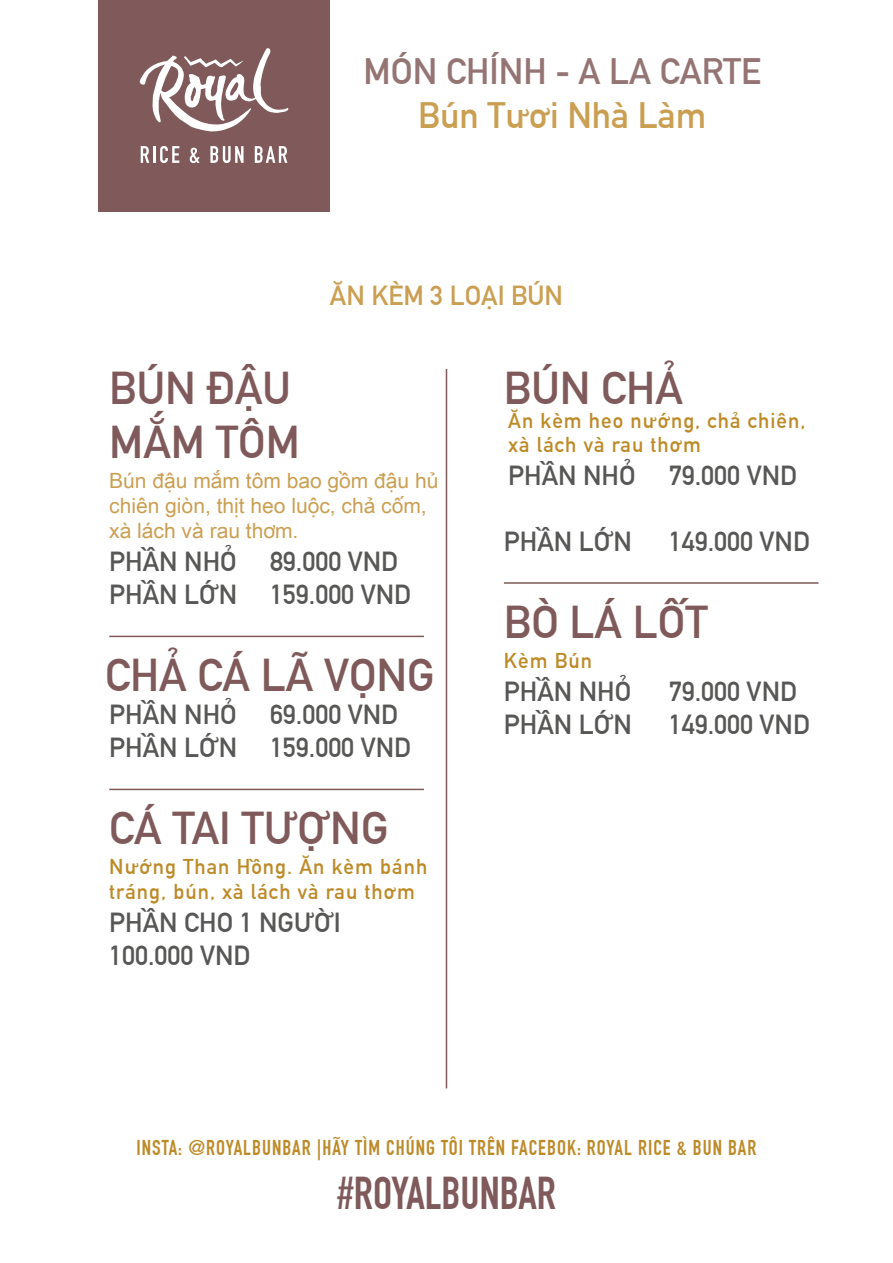
<style>
.page{position:relative;width:893px;height:1263px;background:#fff}
.page>*{position:absolute;margin:0;border:0;box-sizing:border-box;transform-origin:0 0}
.t1{font:700 45px/54px "DIN Alternate";color:#805a5a}
.t2{font:700 45px "DIN Condensed";color:#805a5a}
.t3{font:700 36px "DIN Alternate";color:#957574}
.t4{font:700 36px "DIN Alternate";color:#cb9f52}
.t5{font:700 27px/33px "DIN Alternate";color:#575756}
.t6{font:700 27px "DIN Alternate";color:#cb9f52}
.t7{font:700 21px/25.2px "DIN Alternate";letter-spacing:.05em;color:#bd8a28}
.t8{font:21px/25.2px "Arial Unicode MS";color:#cb9f52}
.t9{font:700 21px "DIN Condensed";letter-spacing:.05em;color:#bd8a28}
</style>
<div class="page">
<hr style="left:109px;top:636px;width:315px;height:1px;background:#805a5a">
<hr style="left:109px;top:789px;width:315px;height:1px;background:#805a5a">
<hr style="left:504px;top:582px;width:315px;height:2px;background:#805a5a">
<hr style="left:446px;top:369px;width:1px;height:719px;background:#805a5a">
<div style="left:98px;top:0;width:232px;height:211px;background:#805a5a"></div>
<svg style="left:139px;top:48px;width:150px;height:84px"></svg>
<svg style="left:141px;top:146px;width:8px;height:17px"></svg>
<hr style="left:153px;top:146px;width:3px;height:17px;background:#fff">
<svg style="left:160px;top:146px;width:19px;height:17px"></svg>
<svg style="left:190px;top:148px;width:10px;height:15px"></svg>
<svg style="left:210px;top:146px;width:33px;height:17px"></svg>
<svg style="left:255px;top:146px;width:32px;height:17px"></svg>
<h2 class="t3" style="left:364px;top:44px;width:399px">MÓN CHÍNH - A LA CARTE</h2>
<h2 class="t4" style="left:418px;top:88px;width:290px">Bún Tươi Nhà Làm</h2>
<p class="t6" style="left:330px;top:275px;width:235px">ĂN KÈM 3 LOẠI BÚN</p>
<h1 class="t1" style="left:109px;top:358px;width:192px">BÚN ĐẬU<br>MẮM TÔM</h1>
<p class="t8" style="left:109px;top:467px;width:331px">Bún đậu mắm tôm bao gồm đậu hủ chiên giòn, thịt heo luộc, chả cốm, xà lách và rau thơm.</p>
<p class="t5" style="left:109px;top:543px;width:303px">PHẦN NHỎ 89.000 VND<br>PHẦN LỚN 159.000 VND</p>
<h1 class="t1" style="left:105px;top:645px;width:331px">CHẢ CÁ LÃ VỌNG</h1>
<p class="t5" style="left:109px;top:696px;width:303px">PHẦN NHỎ 69.000 VND<br>PHẦN LỚN 159.000 VND</p>
<h1 class="t1" style="left:109px;top:798px;width:281px">CÁ TAI TƯỢNG</h1>
<p class="t7" style="left:109px;top:853px;width:320px">Nướng Than Hồng. Ăn kèm bánh tráng, bún, xà lách và rau thơm</p>
<p class="t5" style="left:109px;top:904px;width:233px">PHẦN CHO 1 NGƯỜI<br>100.000 VND</p>
<h1 class="t1" style="left:504px;top:358px;width:181px">BÚN CHẢ</h1>
<p class="t7" style="left:508px;top:407px;width:299px;line-height:24px">Ăn kèm heo nướng, chả chiên, xà lách và rau thơm</p>
<p class="t5" style="left:508px;top:457px;width:290px">PHẦN NHỎ 79.000 VND</p>
<p class="t5" style="left:504px;top:523px;width:130px">PHẦN LỚN</p>
<p class="t5" style="left:669px;top:523px;width:143px">149.000 VND</p>
<h1 class="t1" style="left:504px;top:592px;width:205px">BÒ LÁ LỐT</h1>
<p class="t7" style="left:504px;top:646px;width:90px">Kèm Bún</p>
<p class="t5" style="left:504px;top:673px;width:129px">PHẦN NHỎ</p>
<p class="t5" style="left:669px;top:673px;width:130px">79.000 VND</p>
<p class="t5" style="left:504px;top:706px;width:130px">PHẦN LỚN</p>
<p class="t5" style="left:669px;top:706px;width:143px">149.000 VND</p>
<p class="t9" style="left:137px;top:1135px;width:621px">INSTA: @ROYALBUNBAR |HÃY TÌM CHÚNG TÔI TRÊN FACEBOK: ROYAL RICE &amp; BUN BAR</p>
<h1 class="t2" style="left:337px;top:1167px;width:220px">#ROYALBUNBAR</h1>
</div>
